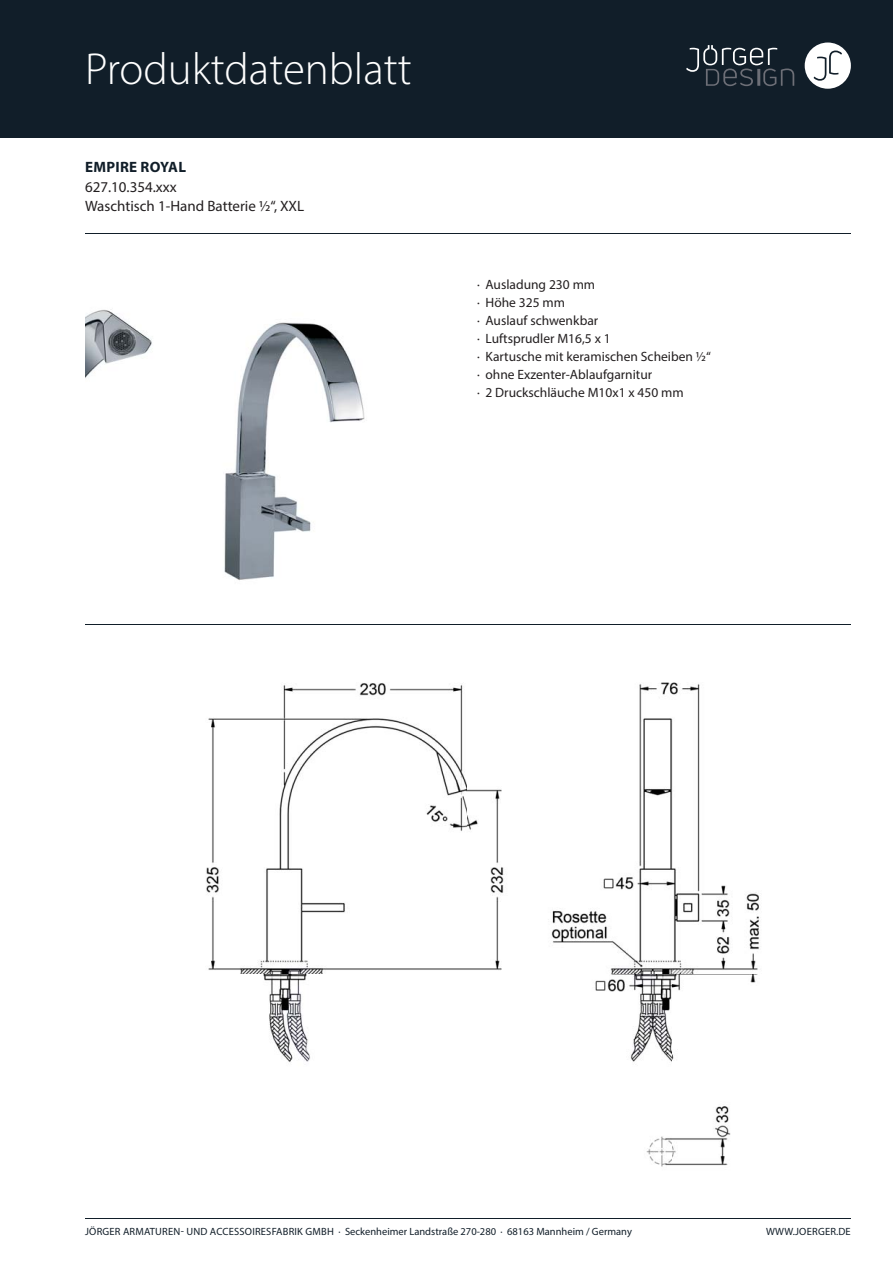
<style>
.page{position:relative;width:893px;height:1263px;background:#fff}
.page>*{position:absolute;margin:0;border:0;box-sizing:border-box;transform-origin:0 0}
.t1{font:300 45px "Myriad Pro";color:#fff}
.t2{font:15px "Myriad Pro";color:#231f20}
.t3{font:700 15px "Myriad Pro";letter-spacing:.02em;color:#111e29}
.t4{font:13.5px/18px "Myriad Pro";color:#231f20}
.t5{font:10.5px "Myriad Pro";letter-spacing:.005em;color:#111e29}
</style>
<div class="page">
<div style="left:0;top:0;width:893px;height:138px;background:#111e29"></div>
<div style="left:805px;top:43px;width:46px;height:46px;background:#fff;border-radius:50%"></div>
<svg style="left:814px;top:51px;width:28px;height:30px"></svg>
<svg style="left:686px;top:45px;width:108px;height:41px"></svg>
<hr style="left:85px;top:1218px;width:766px;height:1px;background:#111e29">
<hr style="left:85px;top:233px;width:766px;height:1px;background:#111e29">
<hr style="left:85px;top:624px;width:766px;height:1px;background:#111e29">
<img style="left:85px;top:309px;width:280px;height:271px">
<img style="left:206px;top:682px;width:553px;height:485px">
<h1 class="t1" style="left:85px;top:52px;width:328px">Produktdatenblatt</h1>
<p class="t3" style="left:85px;top:161px;width:102px">EMPIRE ROYAL</p>
<p class="t2" style="left:85px;top:200px;width:221px">Waschtisch 1-Hand Batterie ½“, XXL</p>
<p class="t2" style="left:85px;top:181px;width:93px">627.10.354.xxx</p>
<p class="t4" style="left:477px;top:277px;width:235px">· Ausladung 230 mm<br>· Höhe 325 mm<br>· Auslauf schwenkbar<br>· Luftsprudler M16,5 x 1<br>· Kartusche mit keramischen Scheiben ½“ · ohne Exzenter-Ablaufgarnitur<br>· 2 Druckschläuche M10x1 x 450 mm</p>
<p class="t5" style="left:85px;top:1228px;width:548px">JÖRGER ARMATUREN- UND ACCESSOIRESFABRIK GMBH · Seckenheimer Landstraße 270-280 · 68163 Mannheim / Germany</p>
<p class="t5" style="left:766px;top:1228px;width:86px">WWW.JOERGER.DE</p>
</div>
